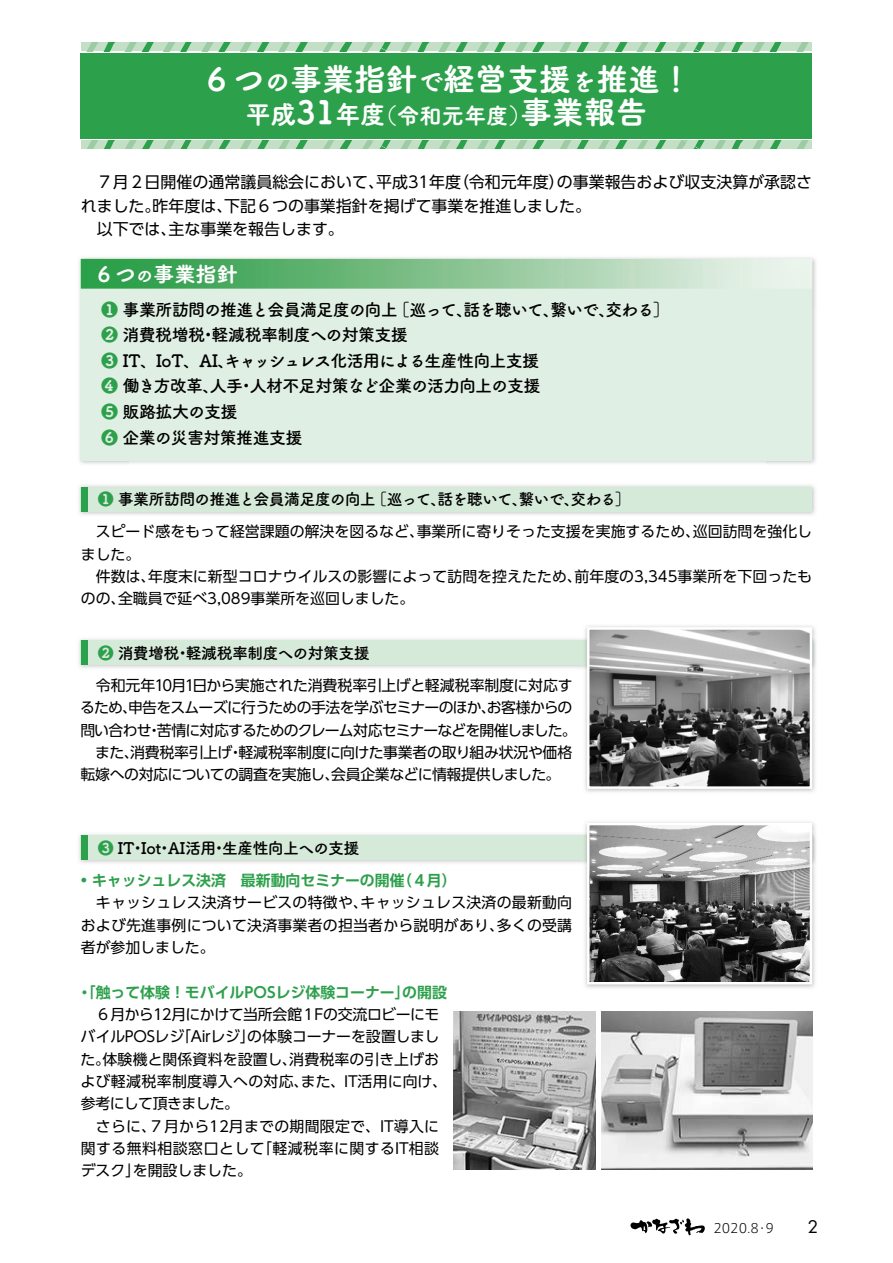
<style>
.page{position:relative;width:893px;height:1263px;background:#fff}
.page>*{position:absolute;margin:0;border:0;box-sizing:border-box;transform-origin:0 0}
.t1{font:31.95px "Tsuku B Rd Gothic Std E 90 pv RKSJ H";color:#fff}
.t2{font:22.35px "Tsuku B Rd Gothic Std E 90 pv RKSJ H";color:#fff}
.t3{font:21.3px "Tsuku B Rd Gothic Std E 90 pv RKSJ H";color:#fff}
.t4{font:16.95px/25.5px "Tsuku B Rd Gothic Std B 90 pv RKSJ H";letter-spacing:-.045em;color:#000}
.t5{font:16.95px "Futura";color:#000}
.t6{font:15.9px/23.4px "UD Shin Go Pr 6 Regular 90 pv RKSJ H";color:#000}
.t7{font:15.9px "Tsuku B Rd Gothic Std B 90 pv RKSJ H";letter-spacing:-.045em;color:#000}
.t8{font:14.85px/22.4px "UD Shin Go Pr 6 Regular 90 pv RKSJ H";color:#000}
.t9{font:14.85px/22.4px "UD Shin Go Pr 6 Regular 90 pv RKSJ H";letter-spacing:-.04em;color:#000}
.t10{font:14.85px "UD Shin Go Pr 6 De Bold 90 pv RKSJ H";color:#2da04c}
.t11{font:12.9px "Axis Std Light 90 pv RKSJ H";color:#000}
.s1{font-size:25.5px}
.s2{font-size:31.95px}
.s3{font-size:16.95px}
.s4{color:#2da04c}
</style>
<div class="page">
<img style="left:79px;top:257px;width:737px;height:50px">
<img style="left:79px;top:307px;width:50px;height:157px">
<img style="left:765px;top:307px;width:51px;height:157px">
<div style="left:81px;top:259px;width:731px;height:201px;background:#e0efe3"></div>
<img style="left:81px;top:259px;width:731px;height:30px">
<img style="left:99px;top:266px;width:35px;height:16px">
<svg style="left:138px;top:271px;width:13px;height:11px"></svg>
<img style="left:154px;top:264px;width:83px;height:20px">
<img style="left:79px;top:485px;width:736px;height:30px">
<div style="left:81px;top:487px;width:731px;height:24px;background:#d6eada"></div>
<div style="left:81px;top:487px;width:7px;height:24px;background:#2da04c"></div>
<svg style="left:81px;top:43px;width:731px;height:8px;fill:#c3e0c7"></svg>
<svg style="left:81px;top:140px;width:731px;height:9px;fill:#c3e0c7"></svg>
<div style="left:81px;top:53px;width:731px;height:85px;background:#2da04c"></div>
<img style="left:79px;top:834px;width:504px;height:29px">
<div style="left:81px;top:836px;width:731px;height:24px;background:#d6eada"></div>
<div style="left:81px;top:836px;width:7px;height:24px;background:#2da04c"></div>
<img style="left:454px;top:1012px;width:141px;height:157px">
<img style="left:601px;top:1012px;width:211px;height:157px">
<img style="left:585px;top:822px;width:230px;height:166px">
<img style="left:583px;top:832px;width:233px;height:33px">
<img style="left:590px;top:826px;width:219px;height:155px">
<div style="left:587px;top:823px;width:225px;height:161px;border:2px solid #fff"></div>
<img style="left:79px;top:639px;width:504px;height:29px">
<div style="left:81px;top:641px;width:731px;height:24px;background:#d6eada"></div>
<div style="left:81px;top:641px;width:7px;height:24px;background:#2da04c"></div>
<img style="left:585px;top:626px;width:230px;height:166px">
<img style="left:583px;top:637px;width:233px;height:33px">
<img style="left:590px;top:630px;width:219px;height:156px">
<div style="left:587px;top:627px;width:225px;height:162px;border:2px solid #fff"></div>
<svg style="left:630px;top:1218px;width:75px;height:17px"></svg>
<h1 class="t1" style="left:201px;top:67px;width:493px">６つ<span class="s1">の</span>事業指針<span class="s1">で</span>経営支援<span class="s1">を</span>推進！</h1>
<h2 class="t2" style="left:245px;top:107px;width:404px"><span class="s1">平成</span><span class="s2">31</span><span class="s1">年度</span>（令和元年度）<span class="s2">事業報告</span></h2>
<p class="t6" style="left:81px;top:173px;width:733px">　７月２日開催の通常議員総会において、平成31年度（令和元年度）の事業報告および収支決算が承認されました。昨年度は、下記６つの事業指針を掲げて事業を推進しました。<br>　以下では、主な事業を報告します。</p>
<h3 class="t3" style="left:94px;top:266px;width:146px">６つ<span class="s3">の</span>事業指針</h3>
<p class="t4" style="left:101px;top:299px;width:570px"><span class="s4">❶</span> 事業所訪問の推進と会員満足度の向上 ［巡って、話を聴いて、繋いで、交わる］<br><span class="s4">❷</span> 消費税増税・軽減税率制度への対策支援<br><span class="s4">❸</span> IT、IoT、AI、キャッシュレス化活用による生産性向上支援<br><span class="s4">❹</span> 働き方改革、人手・人材不足対策など企業の活力向上の支援<br><span class="s4">❺</span> 販路拡大の支援<br><span class="s4">❻</span> 企業の災害対策推進支援</p>
<p class="t7" style="left:98px;top:493px;width:535px"><span class="s4">❶</span> 事業所訪問の推進と会員満足度の向上 ［巡って、話を聴いて、繋いで、交わる］</p>
<p class="t8" style="left:81px;top:522px;width:733px">　スピード感をもって経営課題の解決を図るなど、事業所に寄りそった支援を実施するため、巡回訪問を強化しました。<br>　件数は、年度末に新型コロナウイルスの影響によって訪問を控えたため、前年度の3,345事業所を下回ったものの、全職員で延べ3,089事業所を巡回しました。</p>
<p class="t7" style="left:98px;top:647px;width:274px"><span class="s4">❷</span> 消費増税・軽減税率制度への対策支援</p>
<p class="t9" style="left:80px;top:676px;width:498px">　令和元年10月1日から実施された消費税率引上げと軽減税率制度に対応するため、申告をスムーズに行うための手法を学ぶセミナーのほか、お客様からの問い合わせ・苦情に対応するためのクレーム対応セミナーなどを開催しました。　また、消費税率引上げ・軽減税率制度に向けた事業者の取り組み状況や価格転嫁への対応についての調査を実施し、会員企業などに情報提供しました。</p>
<p class="t7" style="left:98px;top:842px;width:263px"><span class="s4">❸</span> IT・Iot・AI活用・生産性向上への支援</p>
<p class="t10" style="left:81px;top:875px;width:377px">• キャッシュレス決済　最新動向セミナーの開催（４月）</p>
<p class="t8" style="left:81px;top:893px;width:493px;text-align:justify">　キャッシュレス決済サービスの特徴や、キャッシュレス決済の最新動向および先進事例について決済事業者の担当者から説明があり、多くの受講者が参加しました。</p>
<p class="t10" style="left:77px;top:986px;width:371px">・「触って体験！モバイルPOSレジ体験コーナー」の開設</p>
<p class="t8" style="left:80px;top:1005px;width:368px">　６月から12月にかけて当所会館１Fの交流ロビーにモバイルPOSレジ「Airレジ」の体験コーナーを設置しました。体験機と関係資料を設置し、消費税率の引き上げおよび軽減税率制度導入への対応、また、IT活用に向け、参考にして頂きました。<br>　さらに、７月から12月までの期間限定で、IT導入に関する無料相談窓口として「軽減税率に関するIT相談デスク」を開設しました。</p>
<p class="t11" style="left:713px;top:1223px;width:62px">2020.8・9</p>
<p class="t5" style="left:808px;top:1219px;width:12px">2</p>
</div>
